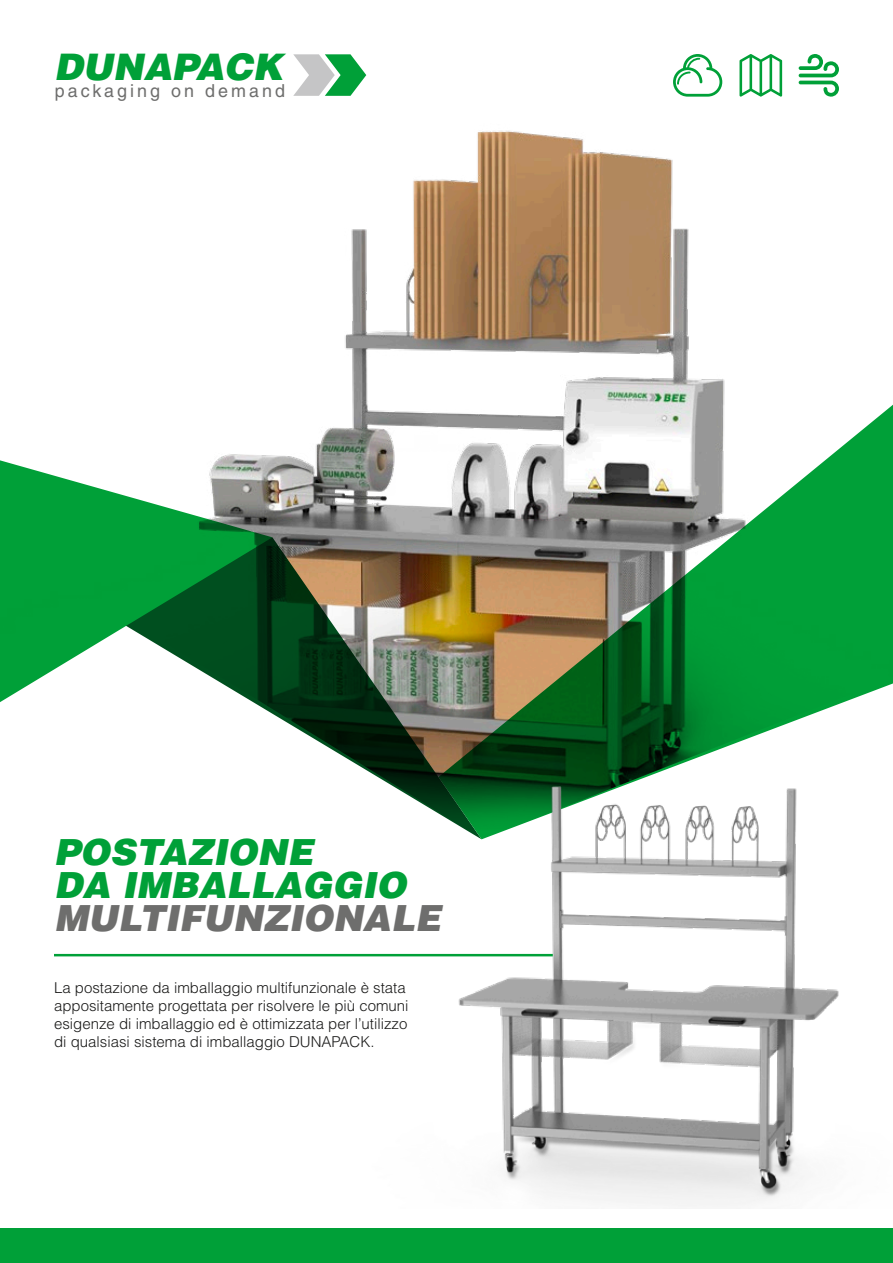
<style>
.page{position:relative;width:893px;height:1263px;background:#fff}
.page>*{position:absolute;margin:0;border:0;box-sizing:border-box;transform-origin:0 0}
.t1{font:italic 900 36.6px "Helvetica LT Std";color:#00a038}
.t2{font:italic 900 36px/33px "Helvetica LT Std";color:#00a038}
.t3{font:italic 900 36px "Helvetica LT Std";color:#6e6e6d}
.t4{font:17.85px "Helvetica LT Std";letter-spacing:.17em;color:#6e6e6d}
.t5{font:300 15px/18px "Helvetica LT Std";color:#191918}
</style>
<div class="page">
<div style="left:0;top:1228px;width:893px;height:35px;background:#00a038"></div>
<svg style="left:293px;top:54px;width:74px;height:42px"></svg>
<svg style="left:799px;top:54px;width:40px;height:43px"></svg>
<svg style="left:739px;top:54px;width:43px;height:43px"></svg>
<svg style="left:673px;top:54px;width:49px;height:43px"></svg>
<img style="left:221px;top:130px;width:504px;height:407px">
<img style="left:272px;top:537px;width:166px;height:160px">
<svg style="left:0;top:457px;width:272px;height:245px;fill:#00a038"></svg>
<svg style="left:438px;top:394px;width:455px;height:303px"></svg>
<img style="left:213px;top:697px;width:644px;height:509px">
<hr style="left:54px;top:954px;width:499px;height:2px;background:#00a038">
<h1 class="t1" style="left:54px;top:43px;width:231px">DUNAPACK</h1>
<p class="t4" style="left:55px;top:80px;width:232px">packaging on demand</p>
<h2 class="t2" style="left:54px;top:835px;width:354px">POSTAZIONE<br>DA IMBALLAGGIO</h2>
<h2 class="t3" style="left:54px;top:895px;width:388px">MULTIFUNZIONALE</h2>
<p class="t5" style="left:54px;top:979px;width:356px">La postazione da imballaggio multifunzionale è stata appositamente progettata per risolvere le più comuni esigenze di imballaggio ed è ottimizzata per l’utilizzo di qualsiasi sistema di imballaggio DUNAPACK.</p>
</div>
